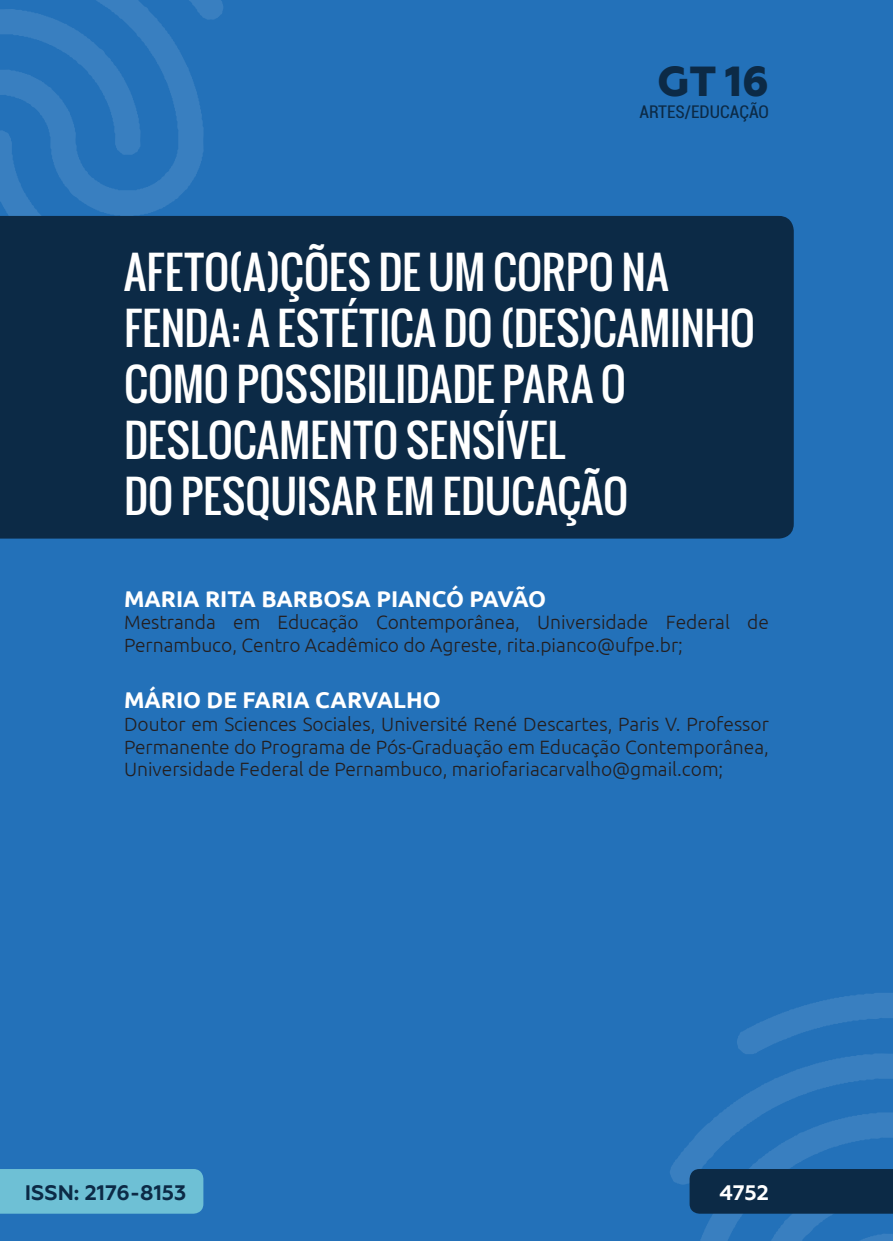
<style>
.page{position:relative;width:893px;height:1241px;background:#fff}
.page>*{position:absolute;margin:0;border:0;box-sizing:border-box;transform-origin:0 0}
._0_TÍTULO{font:43.75px/56px "Oswald";letter-spacing:.005em;color:#fff}
.t1{font:800 42px "Geometria";color:#0c2a46}
._1_AUTOR{font:700 22.75px "Ubuntu";color:#fff}
.t2{font:700 21px "Geometria";color:#0c2a46}
.t3{font:700 21px "Geometria";color:#fff}
._2_FORMACAO{font:300 19.25px/22.8px "Ubuntu";color:#231f20}
.t4{font:condensed 17.5px "Roboto";color:#0c2a46}
</style>
<div class="page">
<div style="left:0;top:0;width:893px;height:1240px;background:#2371b9"></div>
<svg style="left:0;top:0;width:223px;height:216px"></svg>
<div style="left:0;top:216px;width:794px;height:322px;background:#0c2a46"></div>
<svg style="left:670px;top:993px;width:223px;height:247px"></svg>
<div style="left:0;top:1169px;width:203px;height:44px;background:#6ec0d5"></div>
<h2 class="t1" style="left:657px;top:56px;width:113px">GT 16</h2>
<p class="t4" style="left:639px;top:100px;width:131px">ARTES/EDUCAÇÃO</p>
<p class="_0_TÍTULO" style="left:124px;top:244px;width:633px">AFETO(A)ÇÕES DE UM CORPO NA<br>FENDA: A ESTÉTICA DO (DES)CAMINHO<br>COMO POSSIBILIDADE PARA O<br>DESLOCAMENTO SENSÍVEL<br>DO PESQUISAR EM EDUCAÇÃO</p>
<p class="_1_AUTOR" style="left:124px;top:584px;width:424px">MARIA RITA BARBOSA PIANCÓ PAVÃO</p>
<p class="_2_FORMACAO" style="left:124px;top:610px;width:646px">Mestranda em Educação Contemporânea, Universidade Federal de<br>Pernambuco, Centro Acadêmico do Agreste, rita.pianco@ufpe.br;</p>
<p class="_1_AUTOR" style="left:124px;top:686px;width:318px">MÁRIO DE FARIA CARVALHO</p>
<p class="_2_FORMACAO" style="left:124px;top:712px;width:646px;text-align:justify">Doutor em Sciences Sociales, Université René Descartes, Paris V. Professor Permanente do Programa de Pós-Graduação em Educação Contemporânea, Universidade Federal de Pernambuco, mariofariacarvalho@gmail.com;</p>
<p class="t2" style="left:25px;top:1179px;width:163px">ISSN: 2176-8153</p>
<p class="t3" style="left:719px;top:1179px;width:51px">4752</p>
</div>
